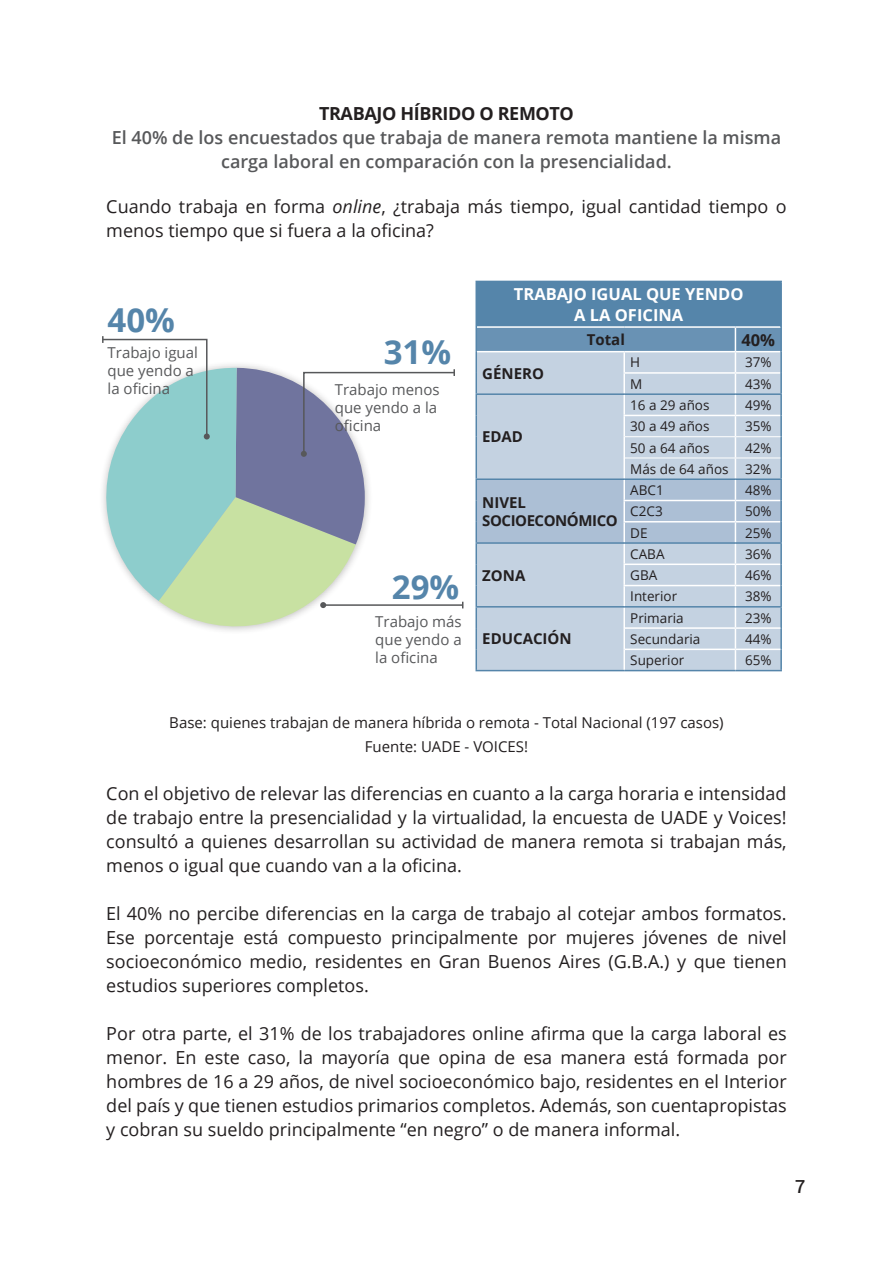
<style>
.page{position:relative;width:893px;height:1263px;background:#fff}
.page>*{position:absolute;margin:0;border:0;box-sizing:border-box;transform-origin:0 0}
.t1{font:700 33px "Open Sans";color:#5585aa}
.text_base{font:18px/24px "Open Sans";color:#231f20;text-align:justify}
.OPINIÓN{font:600 18px/24px "Open Sans";color:#57585a;text-align:center}
.PREGUNTA{font:18px/24px "Open Sans";color:#231f20}
.TIT3{font:700 18px "Open Sans";letter-spacing:-.02em;color:#231f20}
.t2{font:500 18px "Roboto";color:#231f20}
.text_base-2{font:700 16.5px/21px "Open Sans";color:#fff;text-align:center}
.text_base-3{font:700 16.5px "Open Sans";color:#231f20}
.t3{font:15px/18px "Open Sans";color:#57585a}
.BASE_GRAF{font:15px/24px "Open Sans";color:#231f20;text-align:center}
.text_base-4{font:700 15px "Open Sans";color:#231f20}
.text_base-5{font:700 15px/18px "Open Sans";letter-spacing:-.03em;color:#231f20}
.text_base-6{font:13.5px "Open Sans";color:#231f20}
.s1{font-style:italic}
</style>
<div class="page">
<hr style="left:323px;top:604px;width:140px;height:2px;background:#57585a">
<svg style="left:102px;top:336px;width:354px;height:295px"></svg>
<div style="left:476px;top:281px;width:305px;height:46px;background:#5585aa"></div>
<hr style="left:475px;top:393px;width:149px;height:2px;background:#5585aa">
<hr style="left:735px;top:393px;width:47px;height:2px;background:#5585aa">
<hr style="left:475px;top:478px;width:149px;height:2px;background:#5585aa">
<hr style="left:475px;top:542px;width:149px;height:2px;background:#5585aa">
<hr style="left:735px;top:478px;width:47px;height:2px;background:#5585aa">
<hr style="left:735px;top:542px;width:47px;height:2px;background:#5585aa">
<hr style="left:475px;top:327px;width:2px;height:25px;background:#5585aa">
<hr style="left:780px;top:327px;width:2px;height:25px;background:#5585aa">
<hr style="left:475px;top:352px;width:2px;height:21px;background:#5585aa">
<hr style="left:475px;top:373px;width:2px;height:20px;background:#5585aa">
<hr style="left:780px;top:352px;width:2px;height:21px;background:#5585aa">
<hr style="left:780px;top:373px;width:2px;height:20px;background:#5585aa">
<hr style="left:475px;top:395px;width:2px;height:20px;background:#5585aa">
<hr style="left:475px;top:415px;width:2px;height:22px;background:#5585aa">
<hr style="left:475px;top:437px;width:2px;height:21px;background:#5585aa">
<hr style="left:475px;top:458px;width:2px;height:20px;background:#5585aa">
<hr style="left:780px;top:395px;width:2px;height:20px;background:#5585aa">
<hr style="left:780px;top:415px;width:2px;height:22px;background:#5585aa">
<hr style="left:780px;top:437px;width:2px;height:21px;background:#5585aa">
<hr style="left:780px;top:458px;width:2px;height:20px;background:#5585aa">
<hr style="left:475px;top:480px;width:2px;height:20px;background:#5585aa">
<hr style="left:475px;top:500px;width:2px;height:22px;background:#5585aa">
<hr style="left:475px;top:522px;width:2px;height:20px;background:#5585aa">
<hr style="left:780px;top:480px;width:2px;height:20px;background:#5585aa">
<hr style="left:780px;top:500px;width:2px;height:22px;background:#5585aa">
<hr style="left:780px;top:522px;width:2px;height:20px;background:#5585aa">
<hr style="left:475px;top:544px;width:2px;height:20px;background:#5585aa">
<hr style="left:475px;top:564px;width:2px;height:21px;background:#5585aa">
<hr style="left:475px;top:585px;width:2px;height:21px;background:#5585aa">
<hr style="left:475px;top:606px;width:149px;height:1px;background:#5585aa">
<hr style="left:475px;top:607px;width:2px;height:21px;background:#5585aa">
<hr style="left:475px;top:628px;width:2px;height:21px;background:#5585aa">
<hr style="left:475px;top:649px;width:2px;height:21px;background:#5585aa">
<hr style="left:475px;top:670px;width:149px;height:1px;background:#5585aa">
<hr style="left:780px;top:544px;width:2px;height:20px;background:#5585aa">
<hr style="left:780px;top:564px;width:2px;height:21px;background:#5585aa">
<hr style="left:780px;top:585px;width:2px;height:21px;background:#5585aa">
<hr style="left:735px;top:606px;width:47px;height:1px;background:#5585aa">
<hr style="left:780px;top:607px;width:2px;height:21px;background:#5585aa">
<hr style="left:780px;top:628px;width:2px;height:21px;background:#5585aa">
<hr style="left:780px;top:649px;width:2px;height:21px;background:#5585aa">
<hr style="left:624px;top:670px;width:111px;height:1px;background:#5585aa">
<hr style="left:735px;top:670px;width:47px;height:1px;background:#5585aa">
<hr style="left:477px;top:326px;width:147px;height:2px;background:#fff">
<hr style="left:624px;top:326px;width:111px;height:2px;background:#fff">
<hr style="left:735px;top:326px;width:45px;height:2px;background:#fff">
<svg style="left:476px;top:327px;width:305px;height:343px"></svg>
<hr style="left:475px;top:281px;width:149px;height:1px;background:#5585aa">
<hr style="left:475px;top:282px;width:2px;height:45px;background:#5585aa">
<hr style="left:735px;top:281px;width:47px;height:1px;background:#5585aa">
<hr style="left:780px;top:282px;width:2px;height:45px;background:#5585aa">
<hr style="left:625px;top:627px;width:110px;height:2px;background:#fff">
<hr style="left:735px;top:627px;width:45px;height:2px;background:#fff">
<hr style="left:625px;top:436px;width:110px;height:1px;background:#fff">
<hr style="left:735px;top:436px;width:45px;height:1px;background:#fff">
<hr style="left:625px;top:458px;width:110px;height:1px;background:#fff">
<hr style="left:735px;top:458px;width:45px;height:1px;background:#fff">
<hr style="left:625px;top:649px;width:110px;height:1px;background:#fff">
<hr style="left:735px;top:649px;width:45px;height:1px;background:#fff">
<p class="TIT3" style="left:319px;top:101px;width:256px">TRABAJO HÍBRIDO O REMOTO</p>
<p class="OPINIÓN" style="left:112px;top:125px;width:671px">El 40% de los encuestados que trabaja de manera remota mantiene la misma carga laboral en comparación con la presencialidad.</p>
<p class="PREGUNTA" style="left:106px;top:194px;width:682px">Cuando trabaja en forma <span class="s1">online</span>, ¿trabaja más tiempo, igual cantidad tiempo o menos tiempo que si fuera a la oficina?</p>
<p class="t1" style="left:108px;top:297px;width:69px">40%</p>
<p class="t3" style="left:108px;top:343px;width:92px">Trabajo igual que yendo a la oficina</p>
<p class="t1" style="left:384px;top:328px;width:69px">31%</p>
<p class="t3" style="left:335px;top:380px;width:106px">Trabajo menos que yendo a la oficina</p>
<p class="t1" style="left:392px;top:563px;width:69px">29%</p>
<p class="t3" style="left:375px;top:612px;width:88px;text-align:justify">Trabajo más que yendo a la oficina</p>
<p class="text_base-2" style="left:514px;top:283px;width:231px">TRABAJO IGUAL QUE YENDO<br>A LA OFICINA</p>
<p class="text_base-4" style="left:587px;top:329px;width:40px">Total</p>
<p class="text_base-3" style="left:741px;top:328px;width:35px">40%</p>
<p class="text_base-4" style="left:482px;top:363px;width:63px">GÉNERO</p>
<p class="text_base-6" style="left:630px;top:353px;width:11px">H</p>
<p class="text_base-6" style="left:745px;top:353px;width:28px">37%</p>
<p class="text_base-6" style="left:630px;top:375px;width:14px">M</p>
<p class="text_base-6" style="left:745px;top:375px;width:28px">43%</p>
<p class="text_base-4" style="left:482px;top:426px;width:42px">EDAD</p>
<p class="text_base-5" style="left:482px;top:493px;width:137px">NIVEL<br>SOCIOECONÓMICO</p>
<p class="text_base-4" style="left:482px;top:565px;width:45px">ZONA</p>
<p class="text_base-4" style="left:482px;top:628px;width:91px">EDUCACIÓN</p>
<p class="text_base-6" style="left:630px;top:396px;width:81px">16 a 29 años</p>
<p class="text_base-6" style="left:745px;top:396px;width:28px">49%</p>
<p class="text_base-6" style="left:630px;top:417px;width:81px">30 a 49 años</p>
<p class="text_base-6" style="left:745px;top:417px;width:28px">35%</p>
<p class="text_base-6" style="left:630px;top:438px;width:81px">50 a 64 años</p>
<p class="text_base-6" style="left:745px;top:438px;width:28px">42%</p>
<p class="text_base-6" style="left:630px;top:459px;width:100px">Más de 64 años</p>
<p class="text_base-6" style="left:745px;top:459px;width:28px">32%</p>
<p class="text_base-6" style="left:630px;top:481px;width:35px">ABC1</p>
<p class="text_base-6" style="left:745px;top:481px;width:28px">48%</p>
<p class="text_base-6" style="left:630px;top:502px;width:34px">C2C3</p>
<p class="text_base-6" style="left:745px;top:502px;width:28px">50%</p>
<p class="text_base-6" style="left:630px;top:523px;width:19px">DE</p>
<p class="text_base-6" style="left:745px;top:523px;width:28px">25%</p>
<p class="text_base-6" style="left:630px;top:545px;width:36px">CABA</p>
<p class="text_base-6" style="left:745px;top:545px;width:28px">36%</p>
<p class="text_base-6" style="left:630px;top:566px;width:29px">GBA</p>
<p class="text_base-6" style="left:745px;top:566px;width:28px">46%</p>
<p class="text_base-6" style="left:630px;top:587px;width:48px">Interior</p>
<p class="text_base-6" style="left:745px;top:587px;width:28px">38%</p>
<p class="text_base-6" style="left:630px;top:608px;width:55px">Primaria</p>
<p class="text_base-6" style="left:745px;top:608px;width:28px">23%</p>
<p class="text_base-6" style="left:630px;top:630px;width:72px">Secundaria</p>
<p class="text_base-6" style="left:745px;top:630px;width:28px">44%</p>
<p class="text_base-6" style="left:630px;top:651px;width:56px">Superior</p>
<p class="text_base-6" style="left:745px;top:651px;width:28px">65%</p>
<p class="BASE_GRAF" style="left:169px;top:710px;width:556px">Base: quienes trabajan de manera híbrida o remota - Total Nacional (197 casos)<br>Fuente: UADE - VOICES!</p>
<p class="text_base" style="left:106px;top:781px;width:682px">Con el objetivo de relevar las diferencias en cuanto a la carga horaria e intensidad de trabajo entre la presencialidad y la virtualidad, la encuesta de UADE y Voices! consultó a quienes desarrollan su actividad de manera remota si trabajan más, menos o igual que cuando van a la oficina.</p>
<p class="text_base" style="left:106px;top:901px;width:682px">El 40% no percibe diferencias en la carga de trabajo al cotejar ambos formatos.<br>Ese porcentaje está compuesto principalmente por mujeres jóvenes de nivel socioeconómico medio, residentes en Gran Buenos Aires (G.B.A.) y que tienen estudios superiores completos.</p>
<p class="text_base" style="left:106px;top:1021px;width:682px">Por otra parte, el 31% de los trabajadores online afirma que la carga laboral es menor. En este caso, la mayoría que opina de esa manera está formada por hombres de 16 a 29 años, de nivel socioeconómico bajo, residentes en el Interior del país y que tienen estudios primarios completos. Además, son cuentapropistas y cobran su sueldo principalmente “en negro” o de manera informal.</p>
<p class="t2" style="left:795px;top:1173px;width:12px">7</p>
</div>
